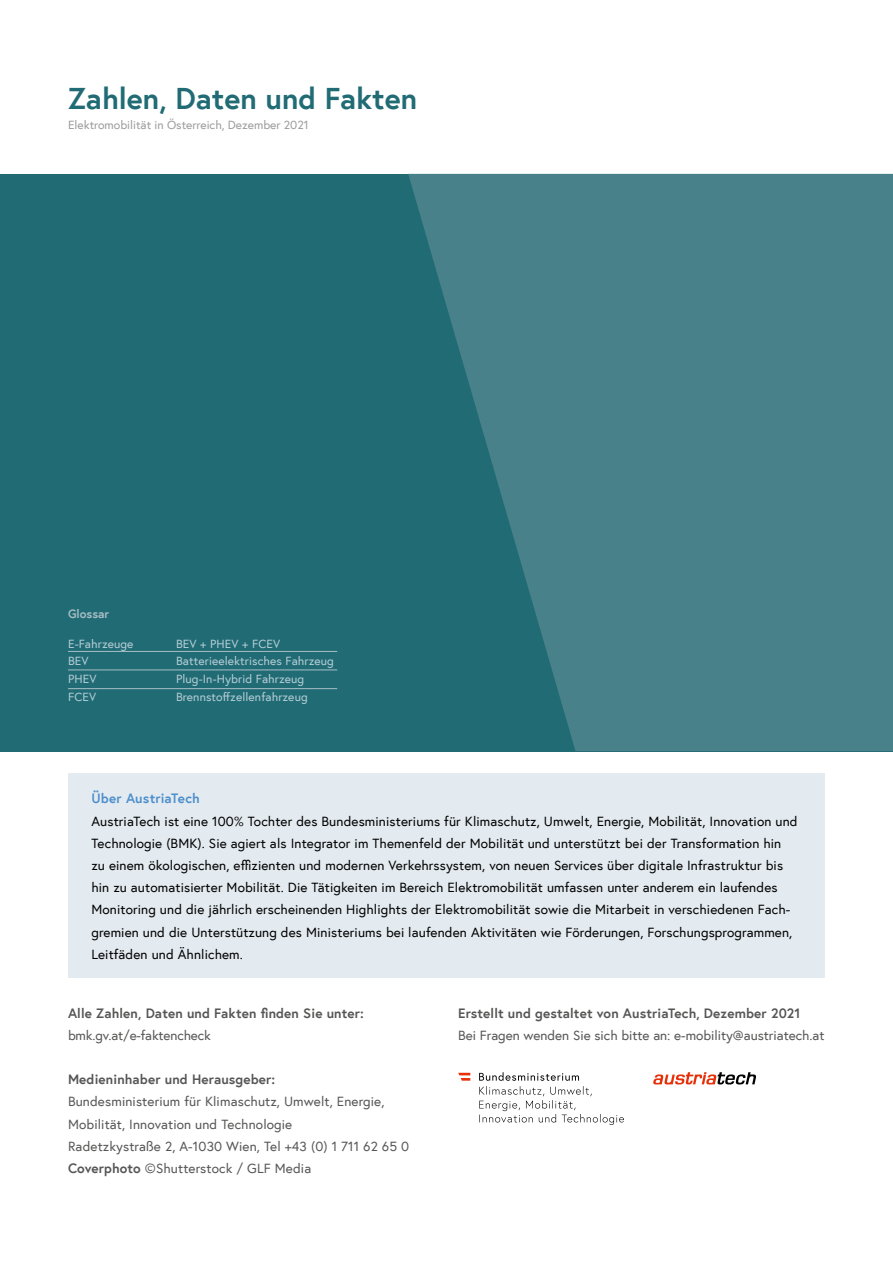
<style>
.page{position:relative;width:893px;height:1263px;background:#fff}
.page>*{position:absolute;margin:0;border:0;box-sizing:border-box;transform-origin:0 0}
.Kopfzeile_H2{font:700 30px "Europa Austria";color:#216b75}
.p_Infobox{font:13.5px/22.2px "Europa Austria";letter-spacing:.01em;color:#000}
.t1{font:13.5px/22.2px "Europa Austria";letter-spacing:.01em;color:#565655}
.t2{font:700 13.5px/22.2px "Europa Austria";letter-spacing:.01em;color:#565655}
.p_Infobox_Titel{font:700 13.5px "Europa Austria";letter-spacing:.01em;color:#4e8fcc}
.t3{font:12px "Europa Austria";letter-spacing:.01em;color:#b5ced5}
.Kopfzeile_Beschreibu{font:12px "Europa Austria";color:#9c9c9d}
.t4{font:700 12px "Europa Austria";color:#a7bec5}
.s1{font-weight:400}
.s2{font-weight:700}
</style>
<div class="page">
<div style="left:0;top:174px;width:892px;height:577px;background:#216b75"></div>
<svg style="left:408px;top:174px;width:485px;height:577px;fill:#49818a"></svg>
<svg style="left:479px;top:1072px;width:145px;height:53px"></svg>
<svg style="left:458px;top:1073px;width:12px;height:8px"></svg>
<div style="left:68px;top:773px;width:757px;height:205px;background:#e4ebf0"></div>
<svg style="left:653px;top:1072px;width:103px;height:12px"></svg>
<hr style="left:68px;top:651px;width:269px;height:1px;background:#a7bec5">
<hr style="left:68px;top:669px;width:269px;height:1px;background:#a7bec5">
<hr style="left:68px;top:688px;width:269px;height:1px;background:#a7bec5">
<p class="Kopfzeile_H2" style="left:68px;top:78px;width:351px">Zahlen, Daten und Fakten</p>
<p class="Kopfzeile_Beschreibu" style="left:68px;top:118px;width:242px">Elektromobilität in Österreich, Dezember 2021</p>
<h3 class="t4" style="left:68px;top:605px;width:43px">Glossar</h3>
<p class="t3" style="left:68px;top:636px;width:67px">E-Fahrzeuge</p>
<p class="t3" style="left:176px;top:636px;width:106px">BEV + PHEV + FCEV</p>
<p class="t3" style="left:68px;top:653px;width:22px">BEV</p>
<p class="t3" style="left:176px;top:653px;width:159px">Batterieelektrisches Fahrzeug</p>
<p class="t3" style="left:68px;top:671px;width:30px">PHEV</p>
<p class="t3" style="left:176px;top:671px;width:130px">Plug-In-Hybrid Fahrzeug</p>
<p class="t3" style="left:68px;top:689px;width:30px">FCEV</p>
<p class="t3" style="left:176px;top:689px;width:133px">Brennstoffzellenfahrzeug</p>
<h3 class="p_Infobox_Titel" style="left:91px;top:789px;width:110px">Über AustriaTech</h3>
<p class="p_Infobox" style="left:91px;top:809px;width:708px">AustriaTech ist eine 100% Tochter des Bundesministeriums für Klimaschutz, Umwelt, Energie, Mobilität, Innovation und Technologie (BMK). Sie agiert als Integrator im Themenfeld der Mobilität und unterstützt bei der Transformation hin zu einem ökologischen, effizienten und modernen Verkehrssystem, von neuen Services über digitale Infrastruktur bis hin zu automatisierter Mobilität. Die Tätigkeiten im Bereich Elektromobilität umfassen unter anderem ein laufendes Monitoring und die jährlich erscheinenden Highlights der Elektromobilität sowie die Mitarbeit in verschiedenen Fach&shy;gremien und die Unterstützung des Ministeriums bei laufenden Aktivitäten wie Förderungen, Forschungsprogrammen, Leitfäden und Ähnlichem.</p>
<p class="t2" style="left:68px;top:1001px;width:297px">Alle Zahlen, Daten und Fakten finden Sie unter: <span class="s1">bmk.gv.at/e-faktencheck</span></p>
<p class="t1" style="left:68px;top:1068px;width:343px"><span class="s2">Medieninhaber und Herausgeber:<br></span>Bundesministerium für Klimaschutz, Umwelt, Energie, Mobilität, Innovation und Technologie<br>Radetzkystraße 2, A-1030 Wien, Tel +43 (0) 1 711 62 65 0<br><span class="s2">Coverphoto</span> ©Shutterstock / GLF Media</p>
<p class="t1" style="left:458px;top:1001px;width:368px"><span class="s2">Erstellt und gestaltet von AustriaTech, Dezember 2021<br></span>Bei Fragen wenden Sie sich bitte an: e-mobility@austriatech.at</p>
</div>
